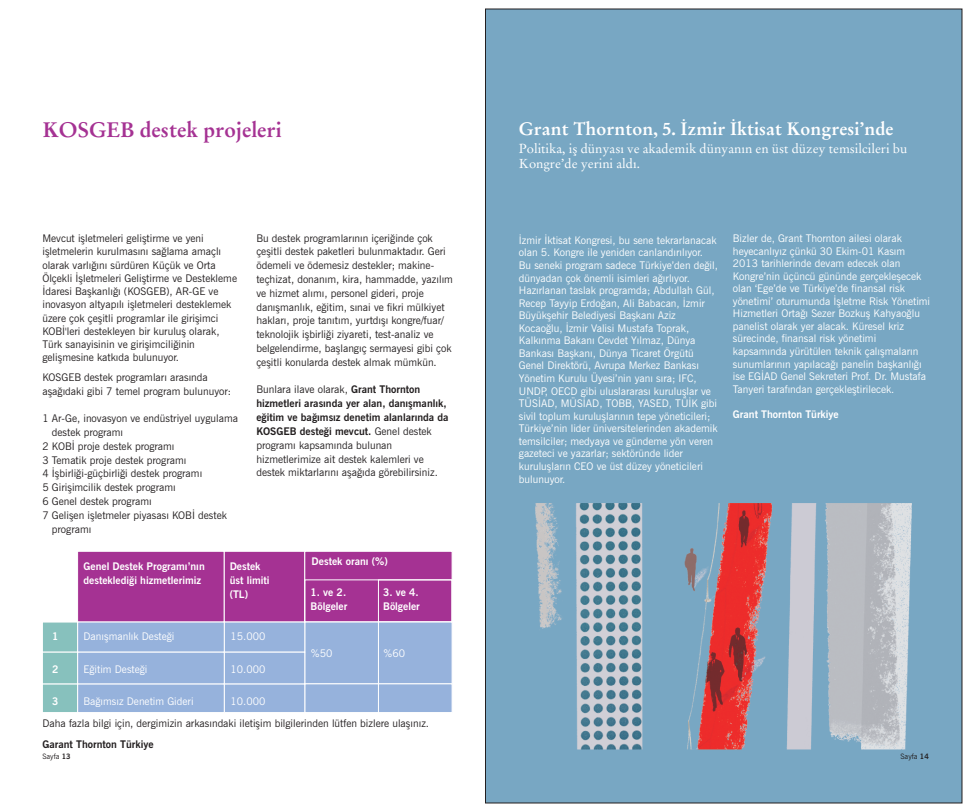
<style>
.page{position:relative;width:971px;height:812px;background:#fff}
.page>*{position:absolute;margin:0;border:0;box-sizing:border-box;transform-origin:0 0}
.t1{font:700 21px "Stempel Garamond";color:#a53293}
.t2{font:700 18px "Stempel Garamond";color:#fff}
.t3{font:13px/15.8px "Stempel Garamond";color:#fff}
.t4{font:10.5px/13.8px "News Gothic BT";color:#231f20}
.t5{font:10.5px/12.6px "News Gothic BT";color:#fff}
.t6{font:700 10.5px/13.8px "News Gothic BT";color:#fff}
.t7{font:700 10.5px "News Gothic BT";color:#231f20}
.t8{font:7.4px "News Gothic BT";color:#231f20}
.s1{font-weight:700}
</style>
<div class="page">
<div style="left:485px;top:9px;width:477px;height:794px;background:#78a7c3"></div>
<svg style="left:43px;top:551px;width:409px;height:161px;background:#a386c0"></svg>
<img style="left:535px;top:503px;width:376px;height:247px">
<h1 class="t1" style="left:42px;top:120px;width:241px">KOSGEB destek projeleri</h1>
<p class="t4" style="left:42px;top:233px;width:196px;line-height:13.2px">Mevcut iþletmeleri geliþtirme ve yeni iþletmelerin kurulmasýný saðlama amaçlý olarak varlýðýný sürdüren Küçük ve Orta Ölçekli Ýþletmeleri Geliþtirme ve Destekleme Ýdaresi Baþkanlýðý (KOSGEB), AR-GE ve inovasyon altyapýlý iþletmeleri desteklemek üzere çok çeþitli programlar ile giriþimci KOBÝ'leri destekleyen bir kuruluþ olarak, Türk sanayisinin ve giriþimciliðinin geliþmesine katkýda bulunuyor.</p>
<p class="t4" style="left:42px;top:371px;width:190px">KOSGEB destek programlarý arasýnda aþaðýdaki gibi 7 temel program bulunuyor:</p>
<p class="t4" style="left:42px;top:412px;width:197px">1 Ar-Ge, inovasyon ve endüstriyel uygulama</p>
<p class="t4" style="left:52px;top:426px;width:73px">destek programý</p>
<p class="t4" style="left:42px;top:440px;width:134px">2 KOBÝ proje destek programý</p>
<p class="t4" style="left:42px;top:454px;width:145px">3 Tematik proje destek programý</p>
<p class="t4" style="left:42px;top:468px;width:161px">4 Ýþbirliði-güçbirliði destek programý</p>
<p class="t4" style="left:42px;top:481px;width:135px">5 Giriþimcilik destek programý</p>
<p class="t4" style="left:42px;top:495px;width:111px">6 Genel destek programý</p>
<p class="t4" style="left:42px;top:509px;width:186px">7 Geliþen iþletmeler piyasasý KOBÝ destek</p>
<p class="t4" style="left:52px;top:523px;width:41px">programý</p>
<p class="t4" style="left:256px;top:232px;width:198px">Bu destek programlarýnýn içeriðinde çok çeþitli destek paketleri bulunmaktadýr. Geri ödemeli ve ödemesiz destekler; makine&shy;teçhizat, donaným, kira, hammadde, yazýlým ve hizmet alýmý, personel gideri, proje danýþmanlýk, eðitim, sýnai ve fikri mülkiyet haklarý, proje tanýtým, yurtdýþý kongre/fuar/ teknolojik iþbirliði ziyareti, test-analiz ve belgelendirme, baþlangýç sermayesi gibi çok çeþitli konularda destek almak mümkün.</p>
<p class="t4" style="left:256px;top:384px;width:194px">Bunlara ilave olarak, <span class="s1">Grant Thornton hizmetleri arasýnda yer alan, danýþmanlýk, eðitim ve baðýmsýz denetim alanlarýnda da KOSGEB desteði mevcut.</span> Genel destek programý kapsamýnda bulunan hizmetlerimize ait destek kalemleri ve destek miktarlarýný aþaðýda görebilirsiniz.</p>
<p class="t6" style="left:52px;top:630px;width:8px">1</p>
<p class="t6" style="left:52px;top:664px;width:8px">2</p>
<p class="t6" style="left:52px;top:695px;width:8px">3</p>
<p class="t6" style="left:83px;top:560px;width:123px">Genel Destek Programý’nýn desteklediði hizmetlerimiz</p>
<p class="t6" style="left:230px;top:560px;width:41px">Destek üst limiti (TL)</p>
<p class="t5" style="left:83px;top:630px;width:93px">Danýþmanlýk Desteði</p>
<p class="t5" style="left:83px;top:664px;width:66px">Eðitim Desteði</p>
<p class="t5" style="left:83px;top:695px;width:112px">Baðýmsýz Denetim Gideri</p>
<p class="t5" style="left:230px;top:630px;width:36px">15.000</p>
<p class="t5" style="left:230px;top:664px;width:36px">10.000</p>
<p class="t5" style="left:230px;top:695px;width:36px">10.000</p>
<p class="t6" style="left:311px;top:555px;width:78px">Destek oraný (%)</p>
<p class="t6" style="left:383px;top:586px;width:38px">3. ve 4.<br>Bölgeler</p>
<p class="t6" style="left:310px;top:586px;width:38px">1. ve 2.<br>Bölgeler</p>
<p class="t5" style="left:311px;top:648px;width:23px">%50</p>
<p class="t5" style="left:383px;top:648px;width:23px">%60</p>
<p class="t4" style="left:42px;top:717px;width:388px">Daha fazla bilgi için, dergimizin arkasýndaki iletiþim bilgilerinden lütfen bizlere ulaþýnýz.</p>
<p class="t7" style="left:42px;top:740px;width:113px">Garant Thornton Türkiye</p>
<p class="t8" style="left:42px;top:753px;width:30px">Sayfa <span class="s1">13</span></p>
<h2 class="t2" style="left:519px;top:121px;width:376px">Grant Thornton, 5. Ýzmir Ýktisat Kongresi’nde</h2>
<p class="t3" style="left:519px;top:141px;width:390px">Politika, iþ dünyasý ve akademik dünyanýn en üst düzey temsilcileri bu<br>Kongre’de yerini aldý.</p>
<p class="t5" style="left:519px;top:235px;width:200px">Ýzmir Ýktisat Kongresi, bu sene tekrarlanacak olan 5. Kongre ile yeniden canlandýrýlýyor.<br>Bu seneki program sadece Türkiye’den deðil, dünyadan çok önemli isimleri aðýrlýyor.<br>Hazýrlanan taslak programda; Abdullah Gül, Recep Tayyip Erdoðan, Ali Babacan, Ýzmir Büyükþehir Belediyesi Baþkaný Aziz Kocaoðlu, Ýzmir Valisi Mustafa Toprak, Kalkýnma Bakaný Cevdet Yýlmaz, Dünya Bankasý Baþkaný, Dünya Ticaret Örgütü Genel Direktörü, Avrupa Merkez Bankasý Yönetim Kurulu Üyesi’nin yaný sýra; IFC, UNDP, OECD gibi uluslararasý kuruluþlar ve TÜSÝAD, MÜSÝAD, TOBB, YASED, TÜÝK gibi sivil toplum kuruluþlarýnýn tepe yöneticileri; Türkiye’nin lider üniversitelerinden akademik temsilciler; medyaya ve gündeme yön veren gazeteci ve yazarlar; sektöründe lider kuruluþlarýn CEO ve üst düzey yöneticileri bulunuyor.</p>
<p class="t5" style="left:732px;top:233px;width:199px">Bizler de, Grant Thornton ailesi olarak heyecanlýyýz çünkü 30 Ekim-01 Kasým 2013 tarihlerinde devam edecek olan Kongre’nin üçüncü gününde gerçekleþecek olan ‘Ege’de ve Türkiye’de finansal risk yönetimi’ oturumunda Ýþletme Risk Yönetimi Hizmetleri Ortaðý Sezer Bozkuþ Kahyaoðlu panelist olarak yer alacak. Küresel kriz sürecinde, finansal risk yönetimi kapsamýnda yürütülen teknik çalýþmalarýn sunumlarýnýn yapýlacaðý panelin baþkanlýðý ise EGÝAD Genel Sekreteri Prof. Dr. Mustafa Tanyeri tarafýndan gerçekleþtirilecek.</p>
<p class="t6" style="left:732px;top:408px;width:107px">Grant Thornton Türkiye</p>
<p class="t8" style="left:900px;top:753px;width:30px">Sayfa <span class="s1">14</span></p>
</div>
